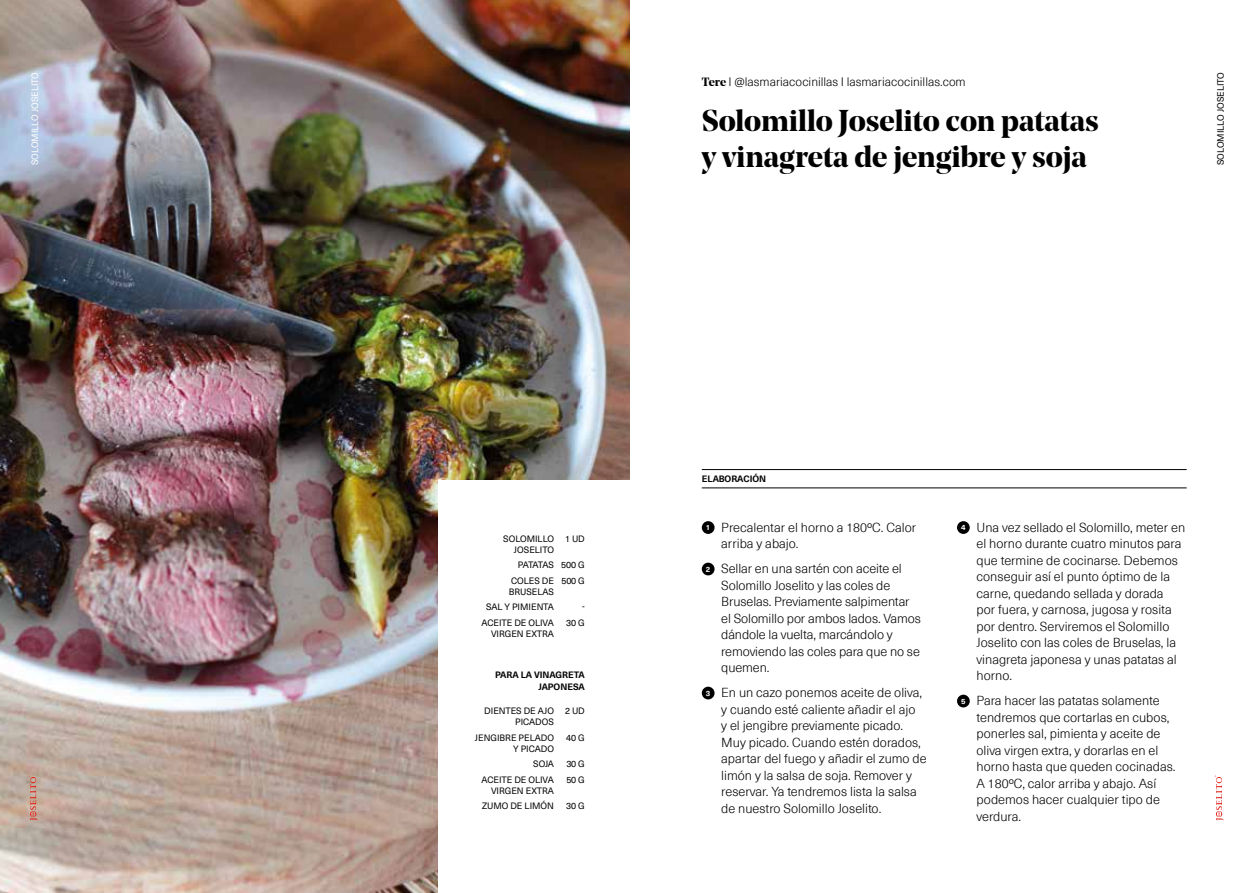
<style>
.page{position:relative;width:1259px;height:893px;background:#fff}
.page>*{position:absolute;margin:0;border:0;box-sizing:border-box;transform-origin:0 0}
.t1{font:700 30px/36px "Noe Display";color:#000}
.t2{font:300 12.75px/16.5px "Neue Haas Unica W1 G";color:#000}
.t3{font:300 12px "Neue Haas Unica W1 G";color:#000}
.t4{font:9px/11.2px "Neue Haas Unica W1 G";color:#000;text-align:right}
.t5{font:700 9px/11.2px "Neue Haas Unica W1 G";color:#000;text-align:right}
.t6{font:9px "Neue Haas Unica W1 G";color:#fff}
.s1{font-family:"Noe Display";font-weight:700}
.s2{font-weight:700;font-size:7.5px;color:#fff}
</style>
<div class="page">
<img style="left:0;top:0;width:629px;height:893px">
<div style="left:438px;top:481px;width:191px;height:412px;background:#fff"></div>
<div style="left:702px;top:521px;width:12px;height:13px;background:#000;border-radius:50%"></div>
<div style="left:702px;top:563px;width:12px;height:12px;background:#000;border-radius:50%"></div>
<div style="left:702px;top:687px;width:12px;height:12px;background:#000;border-radius:50%"></div>
<div style="left:957px;top:521px;width:12px;height:13px;background:#000;border-radius:50%"></div>
<div style="left:957px;top:695px;width:12px;height:12px;background:#000;border-radius:50%"></div>
<hr style="left:702px;top:488px;width:484px;height:1px;background:#000">
<hr style="left:702px;top:469px;width:484px;height:1px;background:#000">
<svg style="left:29px;top:775px;width:9px;height:46px"></svg>
<svg style="left:1214px;top:775px;width:10px;height:46px"></svg>
<p class="t6" style="left:28px;top:165px;width:94px;rotate:-90deg">SOLOMILLO JOSELITO</p>
<p class="t4" style="left:1214px;top:165px;width:94px;rotate:-90deg">SOLOMILLO JOSELITO</p>
<p class="t3" style="left:702px;top:72px;width:265px"><span class="s1">Tere</span> I @lasmariacocinillas I lasmariacocinillas.com</p>
<h1 class="t1" style="left:702px;top:102px;width:399px">Solomillo Joselito con patatas y vinagreta de jengibre y soja</h1>
<p class="t4" style="left:503px;top:532px;width:52px">SOLOMILLO<br>JOSELITO</p>
<p class="t4" style="left:565px;top:532px;width:21px">1 UD</p>
<p class="t4" style="left:511px;top:557px;width:75px;line-height:15.5px;text-align:left;text-indent:7px">PATATAS 500 G<br>COLES DE</p>
<p class="t4" style="left:509px;top:585px;width:47px">BRUSELAS</p>
<p class="t4" style="left:561px;top:574px;width:25px">500 G</p>
<p class="t4" style="left:481px;top:599px;width:74px;line-height:15.5px;text-align:center">SAL Y PIMIENTA<br>ACEITE DE OLIVA</p>
<p class="t4" style="left:491px;top:627px;width:64px">VIRGEN EXTRA</p>
<p class="t4" style="left:566px;top:616px;width:20px">30 G</p>
<p class="t5" style="left:495px;top:669px;width:91px">PARA LA VINAGRETA<br>JAPONESA</p>
<p class="t4" style="left:484px;top:705px;width:71px">DIENTES DE AJO<br>PICADOS</p>
<p class="t4" style="left:565px;top:705px;width:21px">2 UD</p>
<p class="t4" style="left:475px;top:731px;width:81px">JENGIBRE PELADO<br>Y PICADO</p>
<p class="t4" style="left:566px;top:731px;width:20px">40 G</p>
<p class="t4" style="left:533px;top:758px;width:22px">SOJA</p>
<p class="t4" style="left:566px;top:758px;width:20px">30 G</p>
<p class="t4" style="left:481px;top:773px;width:74px">ACEITE DE OLIVA<br>VIRGEN EXTRA</p>
<p class="t4" style="left:566px;top:773px;width:20px">50 G</p>
<p class="t4" style="left:482px;top:800px;width:73px">ZUMO DE LIMÓN</p>
<p class="t4" style="left:566px;top:800px;width:20px">30 G</p>
<p class="t5" style="left:702px;top:473px;width:66px">ELABORACIÓN</p>
<p class="t2" style="left:721px;top:518px;width:196px;text-indent:-15px"><span class="s2">1</span> Precalentar el horno a 180ºC. Calor arriba y abajo.</p>
<p class="t2" style="left:721px;top:560px;width:201px;text-indent:-15px"><span class="s2">2</span> Sellar en una sartén con aceite el<br>Solomillo Joselito y las coles de<br>Bruselas. Previamente salpimentar el Solomillo por ambos lados. Vamos dándole la vuelta, marcándolo y removiendo las coles para que no se quemen.</p>
<p class="t2" style="left:721px;top:684px;width:207px;text-indent:-15px"><span class="s2">3</span> En un cazo ponemos aceite de oliva, y cuando esté caliente añadir el ajo<br>y el jengibre previamente picado.<br>Muy picado. Cuando estén dorados, apartar del fuego y añadir el zumo de limón y la salsa de soja. Remover y reservar. Ya tendremos lista la salsa de nuestro Solomillo Joselito.</p>
<p class="t2" style="left:976px;top:518px;width:210px;text-indent:-15px"><span class="s2">4</span> Una vez sellado el Solomillo, meter en el horno durante cuatro minutos para que termine de cocinarse. Debemos conseguir así el punto óptimo de la carne, quedando sellada y dorada por fuera, y carnosa, jugosa y rosita por dentro. Serviremos el Solomillo Joselito con las coles de Bruselas, la vinagreta japonesa y unas patatas al horno.</p>
<p class="t2" style="left:976px;top:692px;width:200px;text-indent:-15px"><span class="s2">5</span> Para hacer las patatas solamente tendremos que cortarlas en cubos, ponerles sal, pimienta y aceite de oliva virgen extra, y dorarlas en el horno hasta que queden cocinadas.<br>A 180ºC, calor arriba y abajo. Así podemos hacer cualquier tipo de verdura.</p>
</div>
